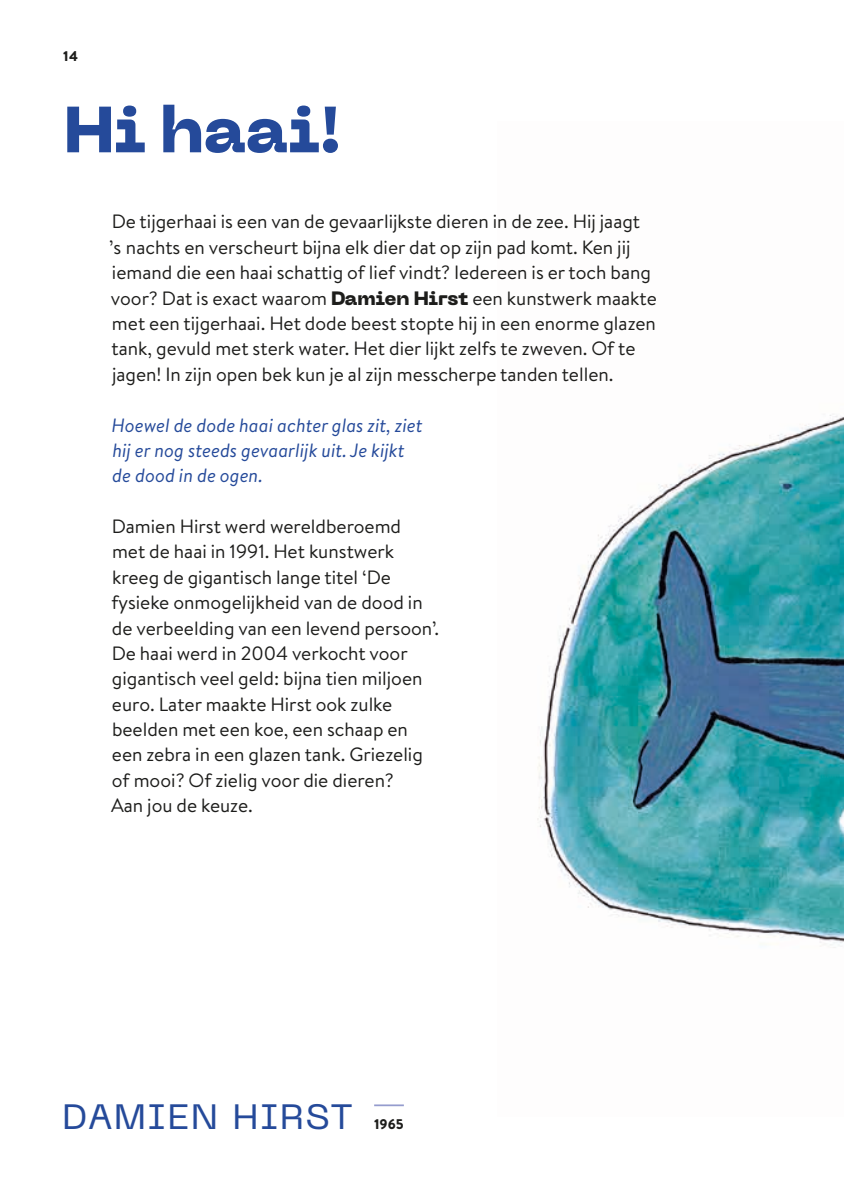
<style>
.page{position:relative;width:844px;height:1191px;background:#fff}
.page>*{position:absolute;margin:0;border:0;box-sizing:border-box;transform-origin:0 0}
.t1{font:800 64.75px "PP Neue Machina Inktrap";color:#254a9a}
.t2{font:35px "PP Neue Machina";letter-spacing:.05em;color:#254a9a}
.t3{font:19.25px/25.4px "Brandon Text";color:#1d1d1b}
.t4{font:italic 19.25px/25.4px "Brandon Text";color:#254a9a}
.t5{font:900 14px "Brandon Text";color:#1d1d1b}
.s1{font-family:"PP Neue Machina Inktrap";font-weight:800}
</style>
<div class="page">
<img style="left:537px;top:415px;width:306px;height:533px">
<hr style="left:374px;top:1104px;width:30px;height:2px;background:#959cce">
<p class="t5" style="left:63px;top:46px;width:17px">14</p>
<h1 class="t1" style="left:64px;top:87px;width:280px">Hi haai!</h1>
<p class="t3" style="left:109px;top:208px;width:549px">De tijgerhaai is een van de gevaarlijkste dieren in de zee. Hij jaagt<br>’s nachts en verscheurt bijna elk dier dat op zijn pad komt. Ken jij iemand die een haai schattig of lief vindt? Iedereen is er toch bang voor? Dat is exact waarom <span class="s1">Damien Hirst</span> een kunstwerk maakte met een tijgerhaai. Het dode beest stopte hij in een enorme glazen tank, gevuld met sterk water. Het dier lijkt zelfs te zweven. Of te jagen! In zijn open bek kun je al zijn messcherpe tanden tellen.</p>
<p class="t4" style="left:112px;top:411px;width:312px">Hoewel de dode haai achter glas zit, ziet hij er nog steeds gevaarlijk uit. Je kijkt de dood in de ogen.</p>
<p class="t3" style="left:111px;top:513px;width:329px">Damien Hirst werd wereldberoemd<br>met de haai in 1991. Het kunstwerk kreeg de gigantisch lange titel ‘De fysieke onmogelijkheid van de dood in de verbeelding van een levend persoon’.<br>De haai werd in 2004 verkocht voor gigantisch veel geld: bijna tien miljoen euro. Later maakte Hirst ook zulke beelden met een koe, een schaap en een zebra in een glazen tank. Griezelig of mooi? Of zielig voor die dieren?<br>Aan jou de keuze.</p>
<h2 class="t2" style="left:62px;top:1094px;width:237px">DAMIEN HIRST</h2>
<p class="t5" style="left:374px;top:1114px;width:31px">1965</p>
</div>
